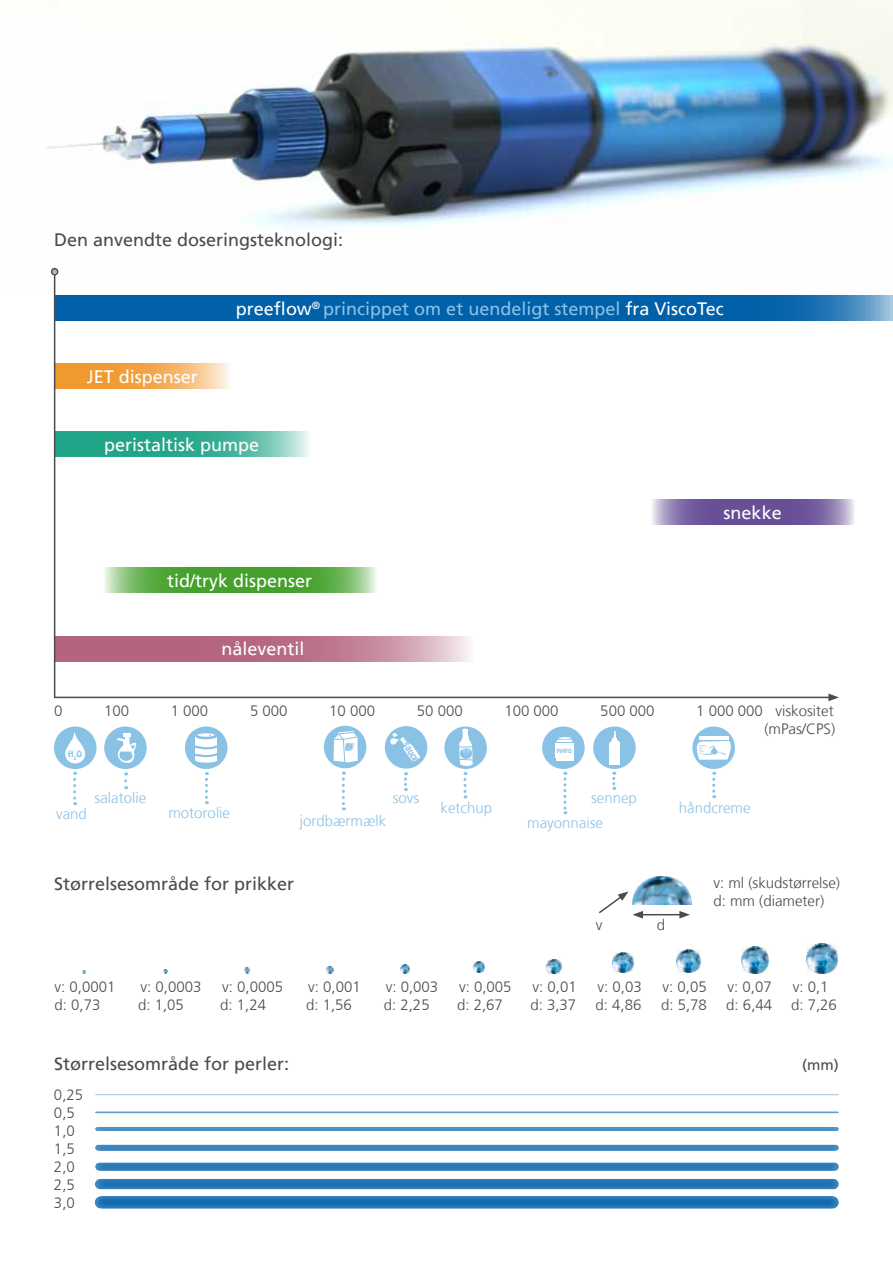
<style>
.page{position:relative;width:893px;height:1263px;background:#fff}
.page>*{position:absolute;margin:0;border:0;box-sizing:border-box;transform-origin:0 0}
.t1{font:18px "Frutiger LT";color:#4b4b4d}
.t2{font:18px "Frutiger LT";color:#fff}
.t3{font:18px "Frutiger LT";color:#8ac2e6}
.t4{font:18px "Minion Pro";color:#8ac2e6}
.t5{font:300 15px/18px "Frutiger LT";color:#4b4b4d}
.t6{font:300 15px "Frutiger LT";color:#8ac2e6}
.t7{font:15px "Frutiger LT";color:#4b4b4d}
.t8{font:8.7px "Hobo Std";color:#8ac2e6}
.t9{font:7.65px "Hobo Std";color:#8ac2e6}
.t10{font:5.25px "Hobo Std";color:#8ac2e6}
.s1{color:#fff}
</style>
<div class="page">
<img style="left:47px;top:0;width:846px;height:294px">
<div style="left:54px;top:296px;width:839px;height:25px;background:#0060a9"></div>
<svg style="left:55px;top:364px;width:175px;height:25px;background:#f3ae5d"></svg>
<svg style="left:55px;top:432px;width:254px;height:25px;background:#43b29a"></svg>
<svg style="left:55px;top:636px;width:414px;height:25px;background:#bf7b93"></svg>
<svg style="left:163px;top:969px;width:5px;height:4px"></svg>
<svg style="left:244px;top:968px;width:6px;height:5px"></svg>
<svg style="left:326px;top:966px;width:7px;height:7px"></svg>
<svg style="left:400px;top:964px;width:10px;height:9px"></svg>
<svg style="left:473px;top:961px;width:12px;height:11px"></svg>
<img style="left:547px;top:959px;width:14px;height:14px">
<img style="left:613px;top:952px;width:20px;height:20px">
<img style="left:676px;top:949px;width:25px;height:24px">
<img style="left:741px;top:946px;width:28px;height:27px">
<img style="left:807px;top:943px;width:31px;height:30px">
<img style="left:635px;top:876px;width:57px;height:28px">
<hr style="left:641px;top:914px;width:41px;height:1px;background:#4b4b4d">
<svg style="left:679px;top:911px;width:11px;height:7px"></svg>
<hr style="left:54px;top:697px;width:777px;height:1px;background:#4b4b4d">
<svg style="left:828px;top:693px;width:11px;height:8px"></svg>
<hr style="left:54px;top:275px;width:1px;height:422px;background:#4b4b4d">
<div style="left:51px;top:268px;width:7px;height:7px;border:2px solid #4b4b4d;border-radius:50%"></div>
<svg style="left:104px;top:568px;width:272px;height:25px;background:#61af4c"></svg>
<svg style="left:652px;top:500px;width:203px;height:25px;background:#7f6aa7"></svg>
<div style="left:104px;top:726px;width:43px;height:43px;background:#8ac2e6;border-radius:50%"></div>
<svg style="left:117px;top:734px;width:24px;height:30px"></svg>
<div style="left:185px;top:726px;width:42px;height:43px;background:#8ac2e6;border-radius:50%"></div>
<svg style="left:195px;top:737px;width:22px;height:23px"></svg>
<div style="left:195px;top:758px;width:22px;height:5px;background:#fff;border-radius:50%"></div>
<div style="left:194px;top:731px;width:24px;height:8px;border:3px solid #8ac2e6;border-radius:50%"></div>
<svg style="left:195px;top:743px;width:22px;height:15px"></svg>
<div style="left:324px;top:726px;width:42px;height:42px;background:#8ac2e6;border-radius:50%"></div>
<svg style="left:330px;top:731px;width:30px;height:32px"></svg>
<div style="left:444px;top:726px;width:43px;height:43px;background:#8ac2e6;border-radius:50%"></div>
<div style="left:542px;top:726px;width:43px;height:43px;background:#8ac2e6;border-radius:50%"></div>
<div style="left:555px;top:742px;width:19px;height:15px;background:#fff"></div>
<svg style="left:555px;top:737px;width:19px;height:6px"></svg>
<hr style="left:556px;top:758px;width:17px;height:3px;background:#fff">
<div style="left:593px;top:726px;width:43px;height:43px;background:#8ac2e6;border-radius:50%"></div>
<div style="left:610px;top:743px;width:10px;height:22px;background:#fff"></div>
<div style="left:610px;top:740px;width:10px;height:8px;background:#fff;border-radius:50%"></div>
<svg style="left:613px;top:731px;width:4px;height:9px"></svg>
<div style="left:692px;top:726px;width:43px;height:43px;background:#8ac2e6;border-radius:50%"></div>
<hr style="left:699px;top:736px;width:30px;height:4px;background:#fff">
<svg style="left:693px;top:741px;width:41px;height:19px"></svg>
<div style="left:385px;top:726px;width:42px;height:43px;background:#8ac2e6;border-radius:50%"></div>
<svg style="left:390px;top:733px;width:30px;height:28px"></svg>
<div style="left:54px;top:726px;width:43px;height:43px;background:#8ac2e6;border-radius:50%"></div>
<div style="left:65px;top:745px;width:20px;height:18px;background:#fff;border-radius:50%"></div>
<svg style="left:65px;top:732px;width:20px;height:21px"></svg>
<svg style="left:73px;top:772px;width:3px;height:33px"></svg>
<svg style="left:124px;top:781px;width:3px;height:8px"></svg>
<svg style="left:205px;top:772px;width:3px;height:32px"></svg>
<svg style="left:342px;top:772px;width:3px;height:38px"></svg>
<svg style="left:404px;top:772px;width:3px;height:19px"></svg>
<svg style="left:456px;top:728px;width:19px;height:70px"></svg>
<svg style="left:563px;top:772px;width:3px;height:42px"></svg>
<svg style="left:612px;top:772px;width:3px;height:18px"></svg>
<svg style="left:712px;top:772px;width:3px;height:26px"></svg>
<hr style="left:93px;top:1109px;width:747px;height:4px;background:#fff;opacity:.48">
<div style="left:92px;top:1124px;width:747px;height:8px;background:#fff;opacity:.48"></div>
<div style="left:93px;top:1143px;width:747px;height:9px;background:#fff;opacity:.48"></div>
<div style="left:93px;top:1160px;width:747px;height:12px;background:#fff;opacity:.48"></div>
<div style="left:92px;top:1176px;width:747px;height:14px;background:#fff;opacity:.48"></div>
<div style="left:93px;top:1193px;width:747px;height:16px;background:#fff;opacity:.48"></div>
<div style="left:92px;top:1091px;width:747px;height:5px;background:#fff;opacity:.48"></div>
<svg style="left:599px;top:891px;width:44px;height:27px"></svg>
<p class="t1" style="left:54px;top:229px;width:291px">Den anvendte doseringsteknologi:</p>
<p class="t4" style="left:51px;top:258px;width:9px">•</p>
<p class="t2" style="left:87px;top:366px;width:113px">JET dispenser</p>
<p class="t3" style="left:236px;top:298px;width:489px"><span class="s1">preeflow</span><sup>®</sup> princippet om et uendeligt stempel <span class="s1">fra ViscoTec</span></p>
<p class="t2" style="left:104px;top:434px;width:157px">peristaltisk pumpe</p>
<p class="t2" style="left:167px;top:570px;width:147px">tid/tryk dispenser</p>
<p class="t2" style="left:221px;top:638px;width:85px">nåleventil</p>
<p class="t2" style="left:724px;top:502px;width:60px">snekke</p>
<p class="t5" style="left:54px;top:702px;width:10px">0</p>
<p class="t5" style="left:104px;top:702px;width:27px">100</p>
<p class="t5" style="left:171px;top:702px;width:39px">1 000</p>
<p class="t5" style="left:250px;top:702px;width:39px">5 000</p>
<p class="t5" style="left:329px;top:702px;width:47px">10 000</p>
<p class="t5" style="left:417px;top:702px;width:47px">50 000</p>
<p class="t5" style="left:504px;top:702px;width:56px">100 000</p>
<p class="t5" style="left:600px;top:702px;width:56px">500 000</p>
<p class="t5" style="left:696px;top:702px;width:141px;text-align:right">1 000 000 viskositet (mPas/CPS)</p>
<p class="t9" style="left:68px;top:749px;width:15px">H<sub>2</sub>O</p>
<p class="t8" style="left:411px;top:739px;width:24px;rotate:59deg">sauce</p>
<p class="t10" style="left:557px;top:747px;width:16px">MAYO</p>
<p class="t6" style="left:56px;top:805px;width:32px">vand</p>
<p class="t6" style="left:95px;top:789px;width:53px">salatolie</p>
<p class="t6" style="left:168px;top:804px;width:63px">motorolie</p>
<p class="t6" style="left:393px;top:789px;width:28px">sovs</p>
<p class="t6" style="left:300px;top:812px;width:88px">jordbærmælk</p>
<p class="t6" style="left:441px;top:799px;width:53px">ketchup</p>
<p class="t6" style="left:591px;top:789px;width:47px">sennep</p>
<p class="t6" style="left:527px;top:814px;width:77px">mayonnaise</p>
<p class="t6" style="left:679px;top:799px;width:73px">håndcreme</p>
<p class="t1" style="left:54px;top:873px;width:242px">Størrelsesområde for prikker</p>
<p class="t5" style="left:713px;top:874px;width:128px">v: ml (skudstørrelse) d: mm (diameter)</p>
<p class="t5" style="left:596px;top:916px;width:8px">v</p>
<p class="t5" style="left:657px;top:916px;width:10px">d</p>
<p class="t5" style="left:55px;top:978px;width:62px">v: 0,0001</p>
<p class="t5" style="left:141px;top:978px;width:62px">v: 0,0003</p>
<p class="t5" style="left:222px;top:978px;width:62px">v: 0,0005</p>
<p class="t5" style="left:308px;top:978px;width:54px">v: 0,001</p>
<p class="t5" style="left:386px;top:978px;width:54px">v: 0,003</p>
<p class="t5" style="left:459px;top:978px;width:54px">v: 0,005</p>
<p class="t5" style="left:532px;top:978px;width:46px">v: 0,01</p>
<p class="t5" style="left:597px;top:978px;width:46px">v: 0,03</p>
<p class="t5" style="left:663px;top:978px;width:46px">v: 0,05</p>
<p class="t5" style="left:728px;top:978px;width:46px">v: 0,07</p>
<p class="t5" style="left:793px;top:978px;width:37px">v: 0,1</p>
<p class="t5" style="left:55px;top:996px;width:47px">d: 0,73</p>
<p class="t5" style="left:138px;top:996px;width:47px">d: 1,05</p>
<p class="t5" style="left:220px;top:996px;width:47px">d: 1,24</p>
<p class="t5" style="left:306px;top:996px;width:47px">d: 1,56</p>
<p class="t5" style="left:384px;top:996px;width:47px">d: 2,25</p>
<p class="t5" style="left:457px;top:996px;width:47px">d: 2,67</p>
<p class="t5" style="left:530px;top:996px;width:47px">d: 3,37</p>
<p class="t5" style="left:596px;top:996px;width:47px">d: 4,86</p>
<p class="t5" style="left:661px;top:996px;width:47px">d: 5,78</p>
<p class="t5" style="left:726px;top:996px;width:47px">d: 6,44</p>
<p class="t5" style="left:791px;top:996px;width:47px">d: 7,26</p>
<p class="t1" style="left:54px;top:1053px;width:237px">Størrelsesområde for perler:</p>
<p class="t7" style="left:802px;top:1056px;width:38px">(mm)</p>
<p class="t5" style="left:54px;top:1086px;width:31px">0,25<br>0,5<br>1,0<br>1,5<br>2,0<br>2,5<br>3,0</p>
</div>
